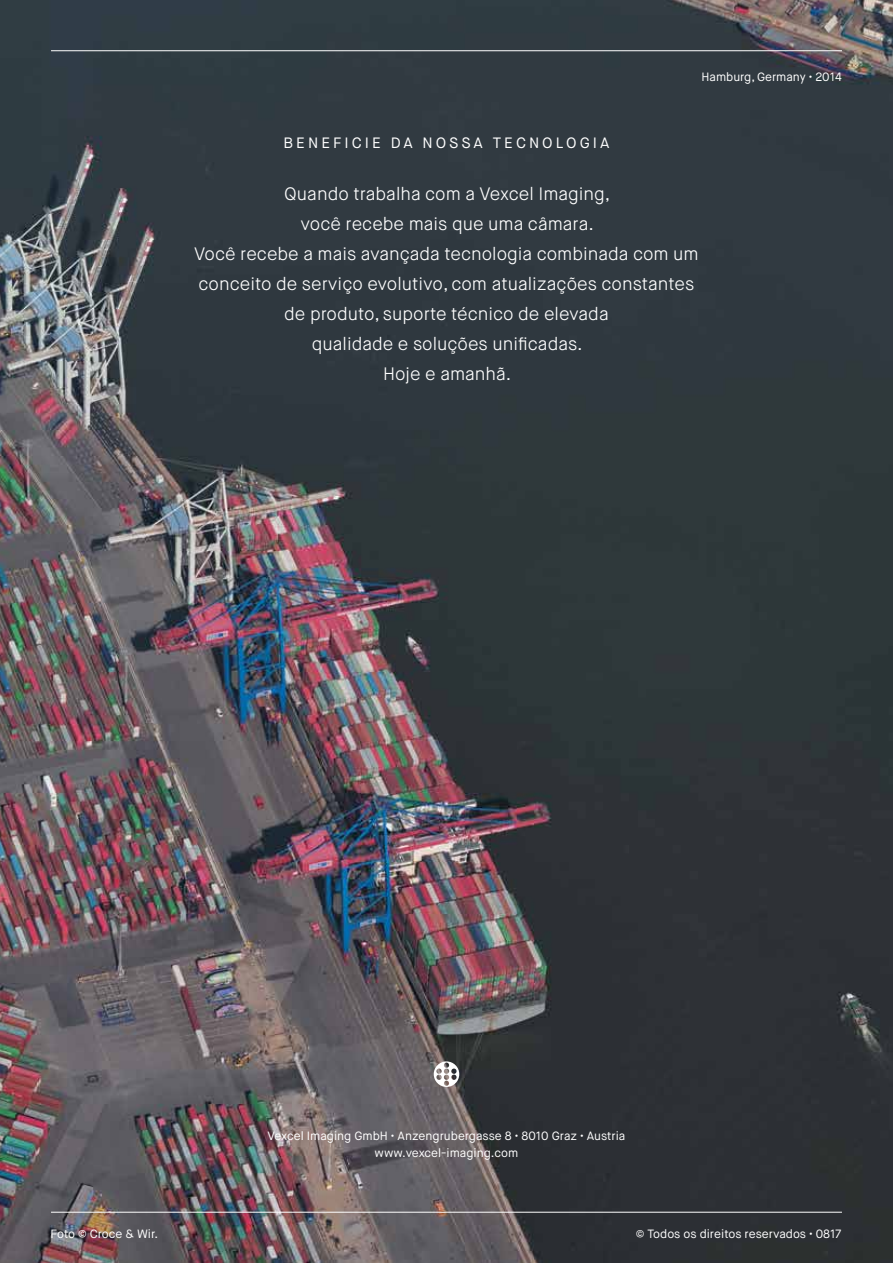
<style>
.page{position:relative;width:893px;height:1263px;background:#fff}
.page>*{position:absolute;margin:0;border:0;box-sizing:border-box;transform-origin:0 0}
.t1{font:300 18px/30px "Maison Neue";color:#fff;text-align:center}
.t2{font:15px "Maison Neue";letter-spacing:.2em;color:#fff}
.t3{font:12px/16.5px "Maison Neue";color:#fff;text-align:center}
</style>
<div class="page">
<img style="left:0;top:0;width:893px;height:1263px">
<svg style="left:434px;top:1061px;width:25px;height:26px"></svg>
<hr style="left:51px;top:1212px;width:791px;height:1px;background:#fff">
<hr style="left:51px;top:50px;width:791px;height:1px;background:#fff">
<p class="t3" style="left:701px;top:69px;width:142px">Hamburg, Germany • 2014</p>
<p class="t2" style="left:284px;top:133px;width:327px">BENEFICIE DA NOSSA TECNOLOGIA</p>
<p class="t1" style="left:194px;top:178px;width:506px">Quando trabalha com a Vexcel Imaging,<br>você recebe mais que uma câmara.<br>Você recebe a mais avançada tecnologia combinada com um conceito de serviço evolutivo, com atualizações constantes de produto, suporte técnico de elevada<br>qualidade e soluções unificadas.<br>Hoje e amanhã.</p>
<p class="t3" style="left:268px;top:1128px;width:359px">Vexcel Imaging GmbH • Anzengrubergasse 8 • 8010 Graz • Austria www.vexcel-imaging.com</p>
<p class="t3" style="left:51px;top:1226px;width:109px">Foto © Croce &amp; Wir.</p>
<p class="t3" style="left:636px;top:1226px;width:207px">© Todos os direitos reservados • 0817</p>
</div>
